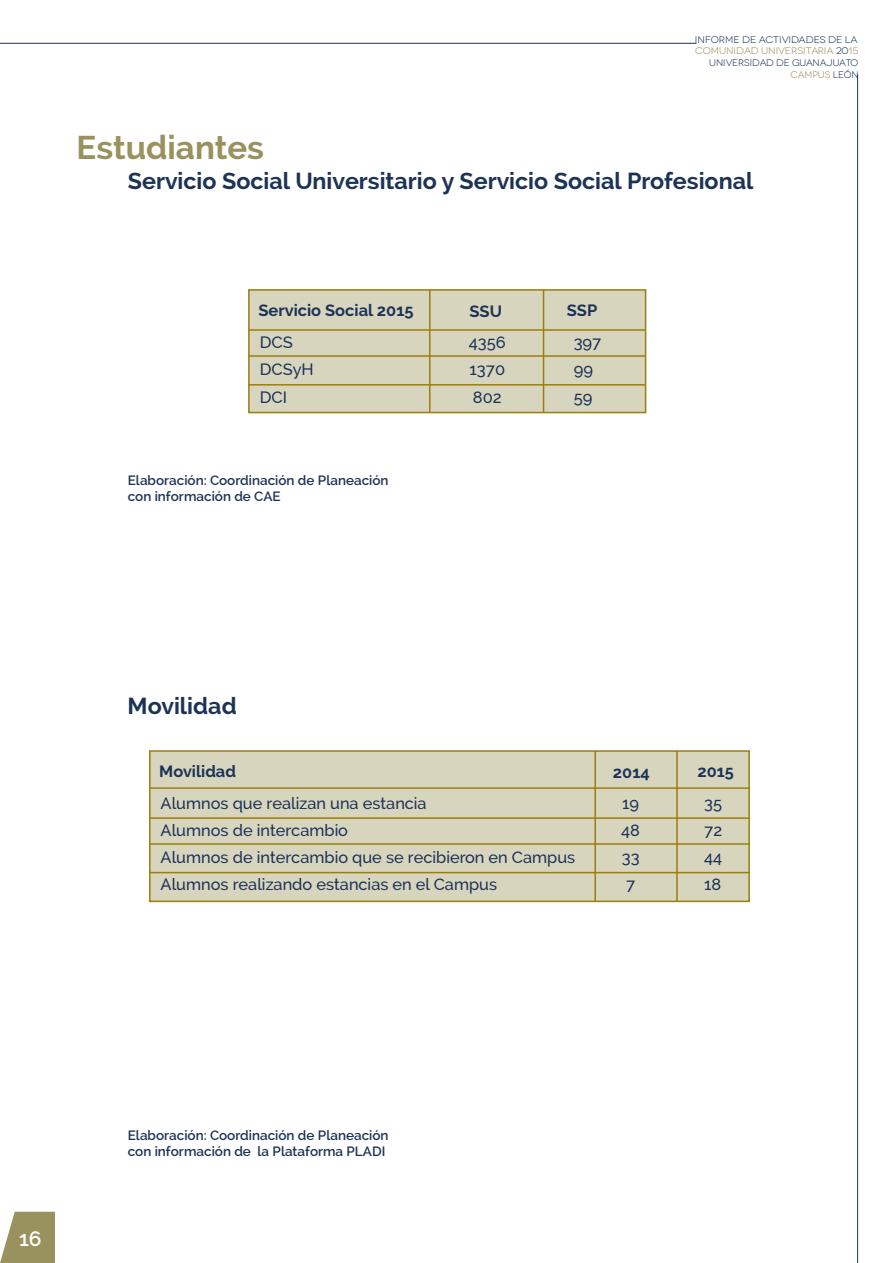
<style>
.page{position:relative;width:893px;height:1263px;background:#fff}
.page>*{position:absolute;margin:0;border:0;box-sizing:border-box;transform-origin:0 0}
.t1{font:700 33px "Raleway";color:#99915e}
.t2{font:700 23.25px "Raleway";color:#1c3357}
.t3{font:600 21px "Raleway";color:#fff}
.t4{font:500 16.5px/27.5px "Raleway";color:#1c3357}
.t5{font:700 16.5px "Raleway";color:#1c3357}
.t6{font:500 16.35px/27.3px "Raleway";color:#1c3357;text-align:justify}
.t7{font:700 16.35px "Raleway";color:#1c3357}
.t8{font:600 13.5px/16.2px "Raleway";color:#1c3357}
.t9{font:9.6px "Novecentowide";color:#99915e;scale:1.04 1}
.t10{font:9.6px "Novecentowide";color:#1c3357;scale:1.05 1}
.t11{font:9.6px "Novecentowide";color:#1c3357}
.t12{font:9.6px "Novecentowide";color:#99915e}
.s1{color:#1c3357}
</style>
<div class="page">
<svg style="left:0;top:1212px;width:55px;height:51px;background:#a69f73"></svg>
<hr style="left:0;top:43px;width:696px;height:1px;background:#1c3357">
<hr style="left:857px;top:74px;width:1px;height:1189px;background:#1c3357">
<div style="left:248px;top:289px;width:398px;height:124px;background:#d8d5be;border:2px solid #9c7c0c"></div>
<hr style="left:249px;top:329px;width:397px;height:2px;background:#9c7c0c">
<hr style="left:249px;top:355px;width:397px;height:2px;background:#9c7c0c">
<hr style="left:249px;top:384px;width:397px;height:2px;background:#9c7c0c">
<hr style="left:429px;top:290px;width:1px;height:122px;background:#9c7c0c">
<hr style="left:543px;top:290px;width:1px;height:122px;background:#9c7c0c">
<div style="left:149px;top:750px;width:601px;height:152px;background:#d8d5be;border:2px solid #9c7c0c"></div>
<hr style="left:150px;top:787px;width:599px;height:2px;background:#9c7c0c">
<hr style="left:150px;top:817px;width:599px;height:2px;background:#9c7c0c">
<hr style="left:150px;top:843px;width:599px;height:2px;background:#9c7c0c">
<hr style="left:150px;top:872px;width:599px;height:1px;background:#9c7c0c">
<hr style="left:594px;top:751px;width:2px;height:150px;background:#9c7c0c">
<hr style="left:676px;top:751px;width:2px;height:150px;background:#9c7c0c">
<p class="t10" style="left:695px;top:34px;width:156px">INFORME DE ACTIVIDADES DE LA</p>
<p class="t12" style="left:791px;top:69px;width:70px">CAMPUS <span class="s1">LEÓN</span></p>
<p class="t9" style="left:695px;top:45px;width:158px">COMUNIDAD UNIVERSITARIA <span class="s1">20</span>15</p>
<p class="t11" style="left:709px;top:57px;width:150px">UNIVERSIDAD DE GUANAJUATO</p>
<h1 class="t1" style="left:77px;top:128px;width:189px">Estudiantes</h1>
<h2 class="t2" style="left:128px;top:167px;width:627px">Servicio Social Universitario y Servicio Social Profesional</h2>
<p class="t5" style="left:258px;top:300px;width:157px">Servicio Social 2015</p>
<p class="t5" style="left:469px;top:302px;width:34px">SSU</p>
<p class="t5" style="left:567px;top:300px;width:32px">SSP</p>
<p class="t4" style="left:260px;top:328px;width:55px">DCS<br>DCSyH<br>DCI</p>
<p class="t4" style="left:469px;top:328px;width:39px;text-align:justify">4356<br>1370<br>802</p>
<p class="t4" style="left:574px;top:328px;width:29px">397<br>99<br>59</p>
<p class="t8" style="left:128px;top:472px;width:262px">Elaboración: Coordinación de Planeación con información de CAE</p>
<h2 class="t2" style="left:128px;top:692px;width:111px">Movilidad</h2>
<p class="t7" style="left:159px;top:761px;width:78px">Movilidad</p>
<p class="t7" style="left:613px;top:763px;width:38px">2014</p>
<p class="t7" style="left:697px;top:761px;width:38px">2015</p>
<p class="t6" style="left:161px;top:789px;width:416px;text-align:left">Alumnos que realizan una estancia<br>Alumnos de intercambio<br>Alumnos de intercambio que se recibieron en Campus Alumnos realizando estancias en el Campus</p>
<p class="t6" style="left:621px;top:789px;width:20px">19<br>48<br>33<br>7</p>
<p class="t6" style="left:704px;top:789px;width:19px">35<br>72<br>44<br>18</p>
<p class="t3" style="left:19px;top:1226px;width:24px">16</p>
<p class="t8" style="left:128px;top:1127px;width:262px">Elaboración: Coordinación de Planeación con información de la Plataforma PLADI</p>
</div>
